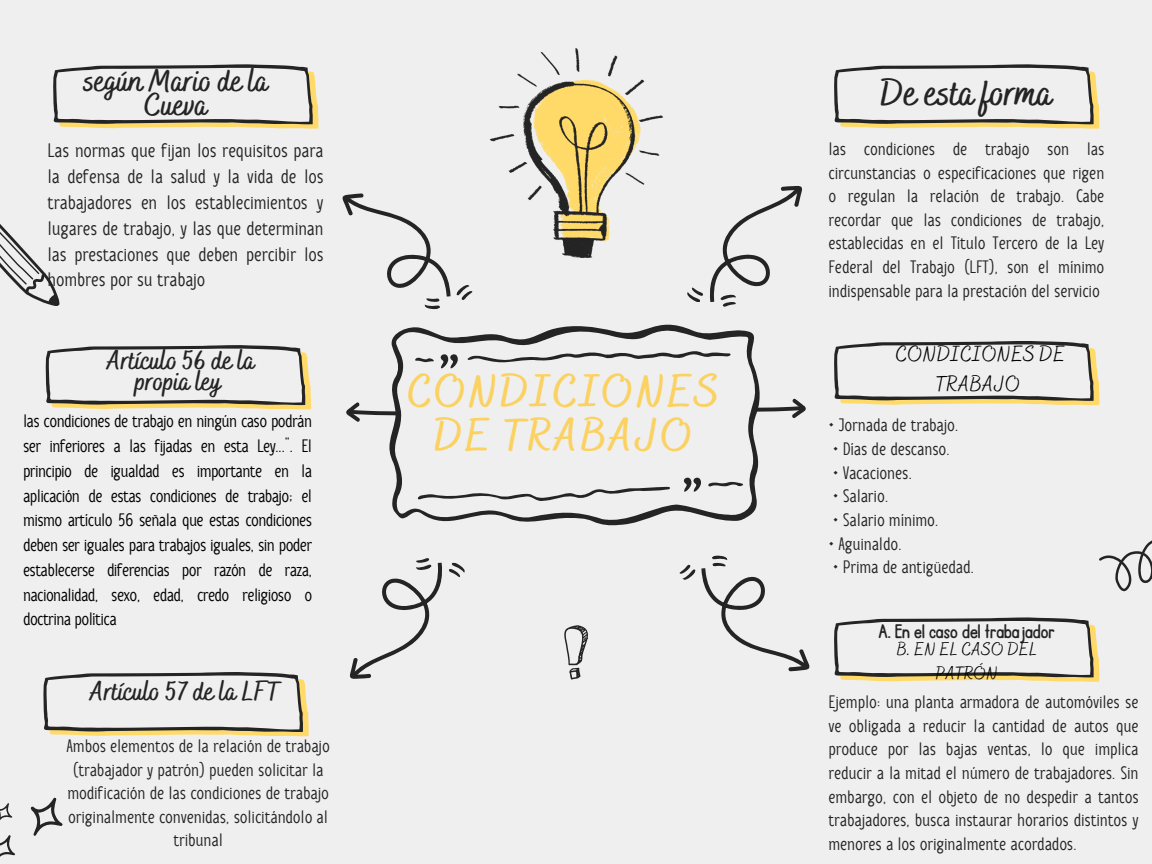
<style>
.page{position:relative;width:1152px;height:864px;background:#efefef}
.page>*{position:absolute;margin:0;border:0;box-sizing:border-box;transform-origin:0 0}
.t1{font:700 45.9px/43.8px "Bakerie Smooth";letter-spacing:.05em;color:#fbd160;text-align:center}
.t2{font:700 37.5px "Bakerie Smooth";color:#242424}
.t3{font:700 31.5px/24.8px "Bakerie Smooth";color:#242424;text-align:center}
.t4{font:700 27px/21.3px "Bakerie Smooth";color:#242424;text-align:center}
.t5{font:22.2px/30.3px "Bakerie Smooth";color:#000;text-align:center}
.t6{font:21px "Ballpoint";color:#242424}
.t7{font:19.5px/25.8px "Anicon Sans";letter-spacing:.025em;color:#242424;text-align:justify}
.t8{font:18.45px/24.8px "Bakerie Smooth";color:#000;text-align:center}
.t9{font:18px/23.7px "Anicon Sans";letter-spacing:.025em;color:#242424;text-align:justify}
.t10{font:18px/24.8px "Anicon Sans";color:#000;text-align:justify}
</style>
<div class="page">
<svg style="left:346px;top:402px;width:39px;height:20px"></svg>
<svg style="left:767px;top:398px;width:39px;height:20px"></svg>
<svg style="left:385px;top:324px;width:382px;height:202px"></svg>
<svg style="left:342px;top:193px;width:131px;height:117px"></svg>
<svg style="left:679px;top:555px;width:131px;height:117px"></svg>
<svg style="left:687px;top:186px;width:115px;height:121px"></svg>
<svg style="left:350px;top:558px;width:115px;height:121px"></svg>
<svg style="left:53px;top:64px;width:265px;height:65px"></svg>
<svg style="left:834px;top:64px;width:265px;height:65px"></svg>
<svg style="left:46px;top:345px;width:265px;height:65px"></svg>
<svg style="left:834px;top:341px;width:265px;height:64px"></svg>
<svg style="left:43px;top:672px;width:266px;height:64px"></svg>
<svg style="left:834px;top:617px;width:265px;height:65px"></svg>
<svg style="left:489px;top:48px;width:174px;height:210px"></svg>
<svg style="left:0;top:797px;width:63px;height:60px"></svg>
<svg style="left:1099px;top:540px;width:53px;height:51px"></svg>
<svg style="left:0;top:224px;width:60px;height:82px"></svg>
<svg style="left:564px;top:625px;width:24px;height:54px"></svg>
<p class="t3" style="left:84px;top:70px;width:186px">según Mario de la<br>Cueva</p>
<p class="t2" style="left:881px;top:71px;width:173px">De esta forma</p>
<p class="t7" style="left:48px;top:137px;width:277px">Las normas que fijan los requisitos para la defensa de la salud y la vida de los trabajadores en los establecimientos y lugares de trabajo, y las que determinan las prestaciones que deben percibir los hombres por su trabajo</p>
<p class="t9" style="left:829px;top:137px;width:277px">las condiciones de trabajo son las circunstancias o especificaciones que rigen o regulan la relación de trabajo. Cabe recordar que las condiciones de trabajo, establecidas en el Título Tercero de la Ley Federal del Trabajo (LFT), son el mínimo indispensable para la prestación del servicio</p>
<h4 class="t4" style="left:107px;top:351px;width:149px">Artículo 56 de la propia ley</h4>
<p class="t10" style="left:23px;top:409px;width:290px">las condiciones de trabajo en ningún caso podrán ser inferiores a las fijadas en esta Ley...”. El principio de igualdad es importante en la aplicación de estas condiciones de trabajo; el mismo artículo 56 señala que estas condiciones deben ser iguales para trabajos iguales, sin poder establecerse diferencias por razón de raza, nacionalidad, sexo, edad, credo religioso o doctrina política</p>
<p class="t4" style="left:90px;top:683px;width:192px">Artículo 57 de la LFT</p>
<p class="t9" style="left:67px;top:734px;width:264px;text-align:center">Ambos elementos de la relación de trabajo (trabajador y patrón) pueden solicitar la modificación de las condiciones de trabajo originalmente convenidas, solicitándolo al tribunal</p>
<h3 class="t1" style="left:408px;top:372px;width:313px">CONDICIONES<br>DE TRABAJO</h3>
<p class="t5" style="left:896px;top:340px;width:171px">CONDICIONES DE<br>TRABAJO</p>
<p class="t9" style="left:829px;top:413px;width:131px">• Jornada de trabajo.</p>
<p class="t9" style="left:833px;top:437px;width:118px">• Días de descanso.</p>
<p class="t9" style="left:833px;top:461px;width:80px">• Vacaciones.</p>
<p class="t9" style="left:833px;top:484px;width:56px">• Salario.</p>
<p class="t9" style="left:833px;top:508px;width:107px">• Salario mínimo.</p>
<p class="t9" style="left:829px;top:532px;width:74px">• Aguinaldo.</p>
<h1 class="t9" style="left:833px;top:555px;width:142px">• Prima de antigüedad.</h1>
<h4 class="t6" style="left:879px;top:622px;width:178px">A. En el caso del trabajador</h4>
<p class="t8" style="left:897px;top:637px;width:142px">B. EN EL CASO DEL<br>PATRÓN</p>
<p class="t9" style="left:829px;top:690px;width:311px">Ejemplo: una planta armadora de automóviles se ve obligada a reducir la cantidad de autos que produce por las bajas ventas, lo que implica reducir a la mitad el número de trabajadores. Sin embargo, con el objeto de no despedir a tantos trabajadores, busca instaurar horarios distintos y menores a los originalmente acordados.</p>
</div>
